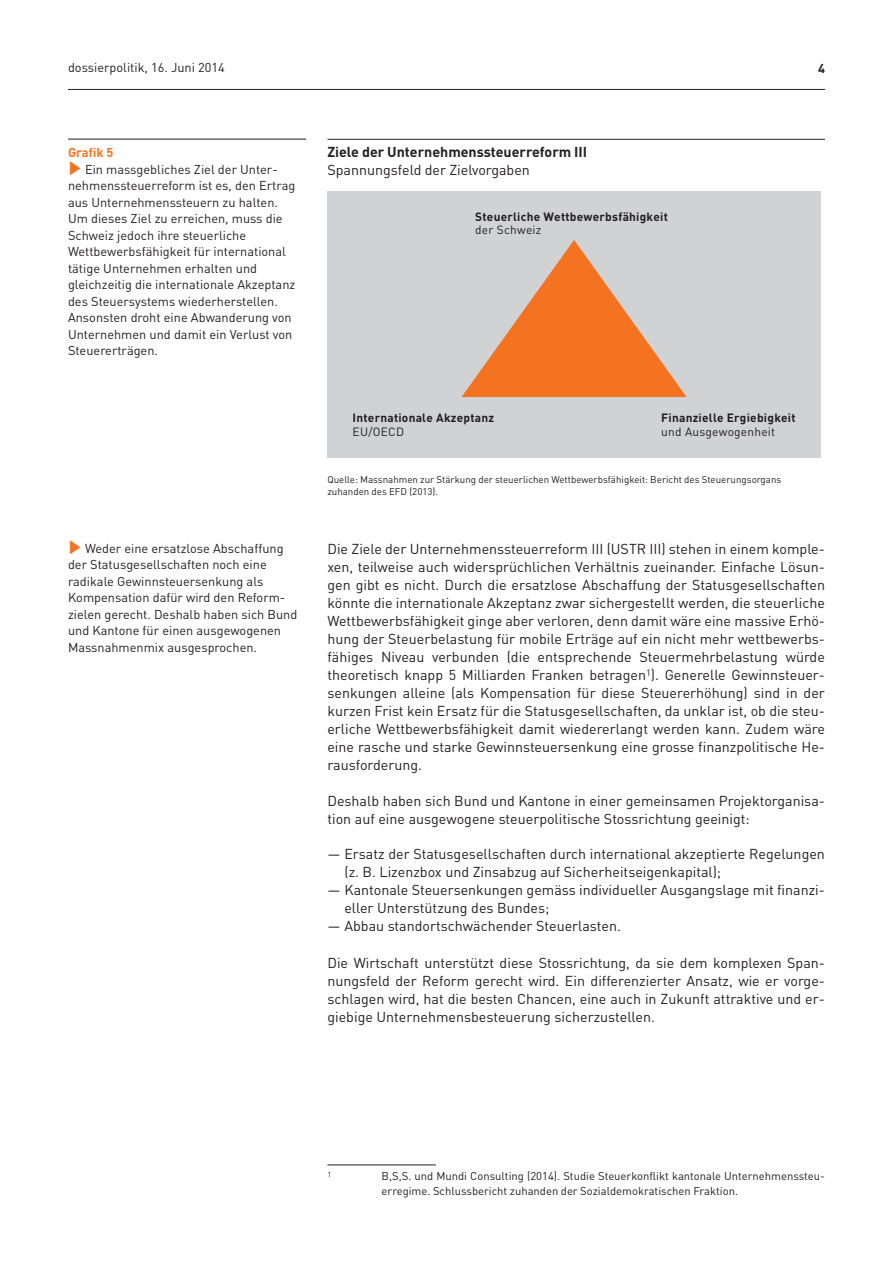
<style>
.page{position:relative;width:893px;height:1263px;background:#fff}
.page>*{position:absolute;margin:0;border:0;box-sizing:border-box;transform-origin:0 0}
._101_____Lauftext{font:14.25px/18px "DIN";color:#231f20;text-align:justify}
._102_____Liste_Stric{font:14.25px/18px "DIN";color:#231f20}
._401_____Diagramm_Ti{font:700 14.25px "DIN";color:#231f20}
._402_____Diagramm_Un{font:14.25px "DIN";color:#231f20}
.t1{font:12.75px/16.5px "DIN";color:#231f20}
.t2{font:700 12.75px "DIN";color:#f47321}
.t3{font:700 12.75px "DIN";color:#231f20}
.t4{font:700 11.85px/13.4px "DIN";letter-spacing:.02em;color:#231f20}
._106_____Fussnote{font:11.25px/15px "DIN";color:#231f20}
._403_____Diagramm_Qu{font:9.75px/12px "DIN";color:#231f20}
._106_____Fussnote-2{font:7.35px "DIN";color:#231f20}
.s1{color:#f47321}
.s2{font-weight:400}
</style>
<div class="page">
<hr style="left:68px;top:89px;width:757px;height:1px;background:#231f20">
<hr style="left:327px;top:139px;width:498px;height:1px;background:#231f20">
<div style="left:327px;top:191px;width:494px;height:266px;background:#d1d2d4"></div>
<svg style="left:461px;top:240px;width:226px;height:157px"></svg>
<hr style="left:327px;top:1165px;width:109px;height:1px;background:#231f20">
<hr style="left:68px;top:139px;width:238px;height:1px;background:#231f20">
<p class="t1" style="left:68px;top:59px;width:158px">dossierpolitik, 16. Juni 2014</p>
<p class="t3" style="left:818px;top:60px;width:8px">4</p>
<p class="t2" style="left:68px;top:144px;width:47px">Grafik 5</p>
<p class="t1" style="left:68px;top:161px;width:229px"><span class="s1">✓</span> Ein massgebliches Ziel der Unter&shy;nehmenssteuerreform ist es, den Ertrag aus Unternehmenssteuern zu halten.<br>Um dieses Ziel zu erreichen, muss die Schweiz jedoch ihre steuerliche Wettbewerbsfähigkeit für international tätige Unternehmen erhalten und gleichzeitig die internationale Akzeptanz des Steuersystems wiederherstellen.<br>Ansonsten droht eine Abwanderung von Unternehmen und damit ein Verlust von Steuererträgen.</p>
<p class="t1" style="left:68px;top:540px;width:231px"><span class="s1">✓</span> Weder eine ersatzlose Abschaffung der Statusgesellschaften noch eine radikale Gewinnsteuersenkung als Kompensation dafür wird den Reform&shy;zielen gerecht. Deshalb haben sich Bund und Kantone für einen ausgewogenen Massnahmenmix ausgesprochen.</p>
<p class="_401_____Diagramm_Ti" style="left:327px;top:143px;width:261px">Ziele der Unternehmenssteuerreform III</p>
<p class="_402_____Diagramm_Un" style="left:327px;top:161px;width:204px">Spannungsfeld der Zielvorgaben</p>
<p class="t4" style="left:475px;top:209px;width:194px">Steuerliche Wettbewerbsfähigkeit <span class="s2">der Schweiz</span></p>
<p class="t4" style="left:353px;top:411px;width:143px">Internationale Akzeptanz<br><span class="s2">EU/OECD</span></p>
<p class="t4" style="left:661px;top:411px;width:136px">Finanzielle Ergiebigkeit <span class="s2">und Ausgewogenheit</span></p>
<p class="_403_____Diagramm_Qu" style="left:327px;top:473px;width:455px">Quelle: Massnahmen zur Stärkung der steuerlichen Wettbewerbsfähigkeit: Bericht des Steuerungsorgans zuhanden des EFD (2013).</p>
<p class="_101_____Lauftext" style="left:327px;top:539px;width:499px">Die Ziele der Unternehmenssteuerreform III (USTR III) stehen in einem komple&shy;xen, teilweise auch widersprüchlichen Verhältnis zueinander. Einfache Lösun&shy;gen gibt es nicht. Durch die ersatzlose Abschaffung der Statusgesellschaften könnte die internationale Akzeptanz zwar sichergestellt werden, die steuerliche Wettbewerbsfähigkeit ginge aber verloren, denn damit wäre eine massive Erhö&shy;hung der Steuerbelastung für mobile Erträge auf ein nicht mehr wettbewerbs&shy;fähiges Niveau verbunden (die entsprechende Steuermehrbelastung würde theoretisch knapp 5 Milliarden Franken betragen<sup>1</sup>). Generelle Gewinnsteuer&shy;senkungen alleine (als Kompensation für diese Steuererhöhung) sind in der kurzen Frist kein Ersatz für die Statusgesellschaften, da unklar ist, ob die steu&shy;erliche Wettbewerbsfähigkeit damit wiedererlangt werden kann. Zudem wäre eine rasche und starke Gewinnsteuersenkung eine grosse finanzpolitische He&shy;rausforderung.</p>
<p class="_101_____Lauftext" style="left:327px;top:791px;width:499px">Deshalb haben sich Bund und Kantone in einer gemeinsamen Projektorganisa&shy;tion auf eine ausgewogene steuerpolitische Stossrichtung geeinigt:</p>
<p class="_102_____Liste_Stric" style="left:344px;top:844px;width:482px;text-indent:-17px">— Ersatz der Statusgesellschaften durch international akzeptierte Regelungen (z. B. Lizenzbox und Zinsabzug auf Sicherheitseigenkapital);</p>
<p class="_102_____Liste_Stric" style="left:344px;top:880px;width:482px;text-indent:-17px">— Kantonale Steuersenkungen gemäss individueller Ausgangslage mit finanzi&shy;eller Unterstützung des Bundes;</p>
<p class="_102_____Liste_Stric" style="left:327px;top:916px;width:295px">— Abbau standortschwächender Steuerlasten.</p>
<p class="_101_____Lauftext" style="left:327px;top:953px;width:499px">Die Wirtschaft unterstützt diese Stossrichtung, da sie dem komplexen Span&shy;nungsfeld der Reform gerecht wird. Ein differenzierter Ansatz, wie er vorge&shy;schlagen wird, hat die besten Chancen, eine auch in Zukunft attraktive und er&shy;giebige Unternehmensbesteuerung sicherzustellen.</p>
<p class="_106_____Fussnote-2" style="left:327px;top:1170px;width:5px">1</p>
<p class="_106_____Fussnote" style="left:382px;top:1168px;width:445px">B,S,S. und Mundi Consulting (2014). Studie Steuerkonflikt kantonale Unternehmenssteu&shy;erregime. Schlussbericht zuhanden der Sozialdemokratischen Fraktion.</p>
</div>
